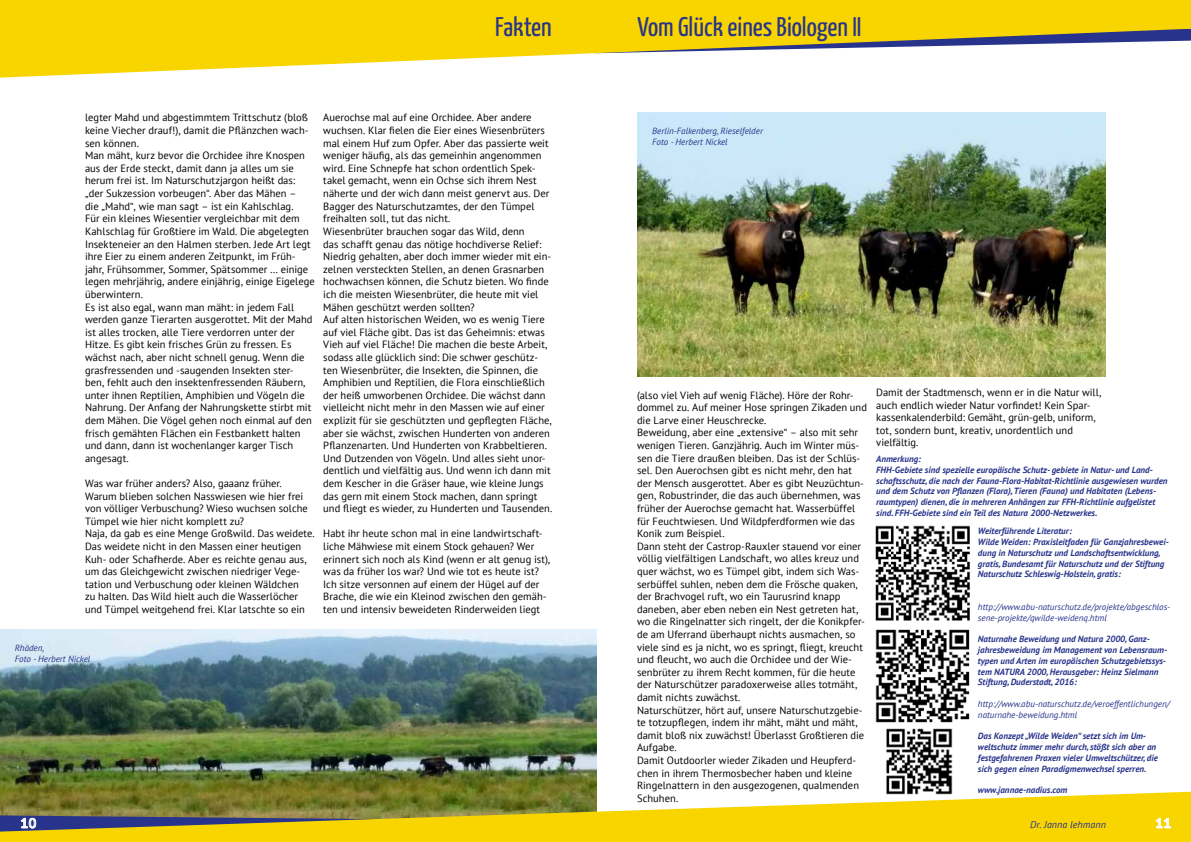
<style>
.page{position:relative;width:1191px;height:842px;background:#fff}
.page>*{position:absolute;margin:0;border:0;box-sizing:border-box;transform-origin:0 0}
.t1{font:27px "Yanone Kaffeesatz";color:#28348b}
.t2{font:700 14px "PT Sans";color:#fff}
.t3{font:10.5px/12.6px "PT Sans";color:#000}
.t4{font:italic 10px "PT Sans";letter-spacing:.005em;color:#28348b}
.t5{font:italic 700 9px/10.8px "PT Sans";color:#28348b}
.t6{font:italic 9px/10.8px "PT Sans";color:#28348b}
</style>
<div class="page">
<img style="left:886px;top:729px;width:67px;height:62px">
<img style="left:0;top:630px;width:596px;height:161px">
<img style="left:637px;top:113px;width:469px;height:264px">
<img style="left:875px;top:629px;width:94px;height:94px">
<img style="left:875px;top:525px;width:95px;height:96px">
<svg style="left:0;top:791px;width:1191px;height:51px;background:#d6c029"></svg>
<svg style="left:0;top:0;width:1191px;height:78px;fill:#f9d500"></svg>
<svg style="left:0;top:815px;width:400px;height:17px;background:#908446"></svg>
<svg style="left:21px;top:828px;width:16px;height:1px"></svg>
<div style="left:21px;top:817px;width:16px;height:11px;background:#000;opacity:.59"></div>
<svg style="left:1155px;top:828px;width:16px;height:1px"></svg>
<div style="left:1155px;top:817px;width:16px;height:11px;background:#000;opacity:.59"></div>
<h1 class="t1" style="left:495px;top:10px;width:58px">Fakten</h1>
<h1 class="t1" style="left:637px;top:10px;width:225px">Vom Glück eines Biologen II</h1>
<p class="t3" style="left:85px;top:111px;width:231px">legter Mahd und abgestimmtem Trittschutz (bloß keine Viecher drauf!), damit die Pflänzchen wach&shy;sen können.<br>Man mäht, kurz bevor die Orchidee ihre Knospen aus der Erde steckt, damit dann ja alles um sie herum frei ist. Im Naturschutzjargon heißt das: „der Sukzession vorbeugen“. Aber das Mähen –<br>die „Mahd“, wie man sagt – ist ein Kahlschlag.<br>Für ein kleines Wiesentier vergleichbar mit dem Kahlschlag für Großtiere im Wald. Die abgelegten Insekteneier an den Halmen sterben. Jede Art legt ihre Eier zu einem anderen Zeitpunkt, im Früh&shy;jahr, Frühsommer, Sommer, Spätsommer … einige legen mehrjährig, andere einjährig, einige Eigelege überwintern.<br>Es ist also egal, wann man mäht: in jedem Fall werden ganze Tierarten ausgerottet. Mit der Mahd ist alles trocken, alle Tiere verdorren unter der Hitze. Es gibt kein frisches Grün zu fressen. Es wächst nach, aber nicht schnell genug. Wenn die grasfressenden und -saugenden Insekten ster&shy;ben, fehlt auch den insektenfressenden Räubern, unter ihnen Reptilien, Amphibien und Vögeln die Nahrung. Der Anfang der Nahrungskette stirbt mit dem Mähen. Die Vögel gehen noch einmal auf den frisch gemähten Flächen ein Festbankett halten und dann, dann ist wochenlanger karger Tisch angesagt.</p>
<p class="t3" style="left:85px;top:477px;width:231px">Was war früher anders? Also, gaaanz früher.<br>Warum blieben solchen Nasswiesen wie hier frei von völliger Verbuschung? Wieso wuchsen solche Tümpel wie hier nicht komplett zu?<br>Naja, da gab es eine Menge Großwild. Das weidete.<br>Das weidete nicht in den Massen einer heutigen Kuh- oder Schafherde. Aber es reichte genau aus, um das Gleichgewicht zwischen niedriger Vege&shy;tation und Verbuschung oder kleinen Wäldchen<br>zu halten. Das Wild hielt auch die Wasserlöcher und Tümpel weitgehend frei. Klar latschte so ein</p>
<p class="t3" style="left:323px;top:111px;width:230px">Auerochse mal auf eine Orchidee. Aber andere wuchsen. Klar fielen die Eier eines Wiesenbrüters mal einem Huf zum Opfer. Aber das passierte weit weniger häufig, als das gemeinhin angenommen wird. Eine Schnepfe hat schon ordentlich Spek&shy;takel gemacht, wenn ein Ochse sich ihrem Nest näherte und der wich dann meist genervt aus. Der Bagger des Naturschutzamtes, der den Tümpel freihalten soll, tut das nicht.<br>Wiesenbrüter brauchen sogar das Wild, denn<br>das schafft genau das nötige hochdiverse Relief:<br>Niedrig gehalten, aber doch immer wieder mit ein&shy;zelnen versteckten Stellen, an denen Grasnarben hochwachsen können, die Schutz bieten. Wo finde ich die meisten Wiesenbrüter, die heute mit viel Mähen geschützt werden sollten?<br>Auf alten historischen Weiden, wo es wenig Tiere auf viel Fläche gibt. Das ist das Geheimnis: etwas Vieh auf viel Fläche! Die machen die beste Arbeit, sodass alle glücklich sind: Die schwer geschütz&shy;ten Wiesenbrüter, die Insekten, die Spinnen, die Amphibien und Reptilien, die Flora einschließlich der heiß umworbenen Orchidee. Die wächst dann vielleicht nicht mehr in den Massen wie auf einer explizit für sie geschützten und gepflegten Fläche, aber sie wächst, zwischen Hunderten von anderen Pflanzenarten. Und Hunderten von Krabbeltieren.<br>Und Dutzenden von Vögeln. Und alles sieht unor&shy;dentlich und vielfältig aus. Und wenn ich dann mit dem Kescher in die Gräser haue, wie kleine Jungs das gern mit einem Stock machen, dann springt und fliegt es wieder, zu Hunderten und Tausenden.</p>
<p class="t3" style="left:323px;top:527px;width:229px">Habt ihr heute schon mal in eine landwirtschaft&shy;liche Mähwiese mit einem Stock gehauen? Wer erinnert sich noch als Kind (wenn er alt genug ist), was da früher los war? Und wie tot es heute ist?<br>Ich sitze versonnen auf einem der Hügel auf der Brache, die wie ein Kleinod zwischen den gemäh&shy;ten und intensiv beweideten Rinderweiden liegt</p>
<p class="t6" style="left:15px;top:642px;width:77px">Rhäden,<br>Foto - Herbert Nickel</p>
<p class="t6" style="left:652px;top:125px;width:112px">Berlin-Falkenberg, Rieselfelder<br>Foto - Herbert Nickel</p>
<p class="t3" style="left:637px;top:388px;width:231px">(also viel Vieh auf wenig Fläche). Höre der Rohr&shy;dommel zu. Auf meiner Hose springen Zikaden und die Larve einer Heuschrecke.<br>Beweidung, aber eine „extensive“ – also mit sehr wenigen Tieren. Ganzjährig. Auch im Winter müs&shy;sen die Tiere draußen bleiben. Das ist der Schlüs&shy;sel. Den Auerochsen gibt es nicht mehr, den hat der Mensch ausgerottet. Aber es gibt Neuzüchtun&shy;gen, Robustrinder, die das auch übernehmen, was früher der Auerochse gemacht hat. Wasserbüffel für Feuchtwiesen. Und Wildpferdformen wie das Konik zum Beispiel.<br>Dann steht der Castrop-Rauxler stauend vor einer völlig vielfältigen Landschaft, wo alles kreuz und quer wächst, wo es Tümpel gibt, indem sich Was&shy;serbüffel suhlen, neben dem die Frösche quaken, der Brachvogel ruft, wo ein Taurusrind knapp daneben, aber eben neben ein Nest getreten hat, wo die Ringelnatter sich ringelt, der die Konikpfer&shy;de am Uferrand überhaupt nichts ausmachen, so viele sind es ja nicht, wo es springt, fliegt, kreucht und fleucht, wo auch die Orchidee und der Wie&shy;senbrüter zu ihrem Recht kommen, für die heute der Naturschützer paradoxerweise alles totmäht, damit nichts zuwächst.<br>Naturschützer, hört auf, unsere Naturschutzgebie&shy;te totzupflegen, indem ihr mäht, mäht und mäht, damit bloß nix zuwächst! Überlasst Großtieren die Aufgabe.<br>Damit Outdoorler wieder Zikaden und Heupferd&shy;chen in ihrem Thermosbecher haben und kleine Ringelnattern in den ausgezogenen, qualmenden Schuhen.</p>
<p class="t3" style="left:876px;top:386px;width:227px">Damit der Stadtmensch, wenn er in die Natur will, auch endlich wieder Natur vorfindet! Kein Spar&shy;kassenkalenderbild: Gemäht, grün-gelb, uniform, tot, sondern bunt, kreativ, unordentlich und vielfältig.</p>
<p class="t5" style="left:876px;top:453px;width:293px">Anmerkung:<br>FHH-Gebiete sind spezielle europäische Schutz- gebiete in Natur- und Land&shy;schaftsschutz, die nach der Fauna-Flora-Habitat-Richtlinie ausgewiesen wurden und dem Schutz von Pflanzen (Flora), Tieren (Fauna) und Habitaten (Lebens&shy;raumtypen) dienen, die in mehreren Anhängen zur FFH-Richtlinie aufgelistet sind. FFH-Gebiete sind ein Teil des Natura 2000-Netzwerkes.</p>
<p class="t5" style="left:978px;top:525px;width:192px">Weiterführende Literatur:<br>Wilde Weiden: Praxisleitfaden für Ganzjahresbewei&shy;dung in Naturschutz und Landschaftsentwicklung, gratis, Bundesamt für Naturschutz und der Stiftung Naturschutz Schleswig-Holstein, gratis:</p>
<p class="t6" style="left:978px;top:601px;width:194px">http://www.abu-naturschutz.de/projekte/abgeschlos&shy;sene-projekte/qwilde-weidenq.html</p>
<p class="t5" style="left:978px;top:633px;width:191px">Naturnahe Beweidung und Natura 2000, Ganz&shy;jahresbeweidung im Management von Lebensraum&shy;typen und Arten im europäischen Schutzgebietssys&shy;tem NATURA 2000, Herausgeber: Heinz Sielmann Stiftung, Duderstadt, 2016:</p>
<p class="t6" style="left:978px;top:698px;width:193px">http://www.abu-naturschutz.de/veroeffentlichungen/ naturnahe-beweidung.html</p>
<p class="t5" style="left:978px;top:731px;width:181px">Das Konzept „Wilde Weiden“ setzt sich im Um&shy;weltschutz immer mehr durch, stößt sich aber an festgefahrenen Praxen vieler Umweltschützer, die sich gegen einen Paradigmenwechsel sperren.</p>
<p class="t5" style="left:978px;top:785px;width:91px">www.jannae-nadius.com</p>
<h2 class="t2" style="left:20px;top:814px;width:18px">10</h2>
<p class="t4" style="left:1030px;top:818px;width:77px">Dr. Janna lehmann</p>
<h2 class="t2" style="left:1155px;top:814px;width:18px">11</h2>
</div>
